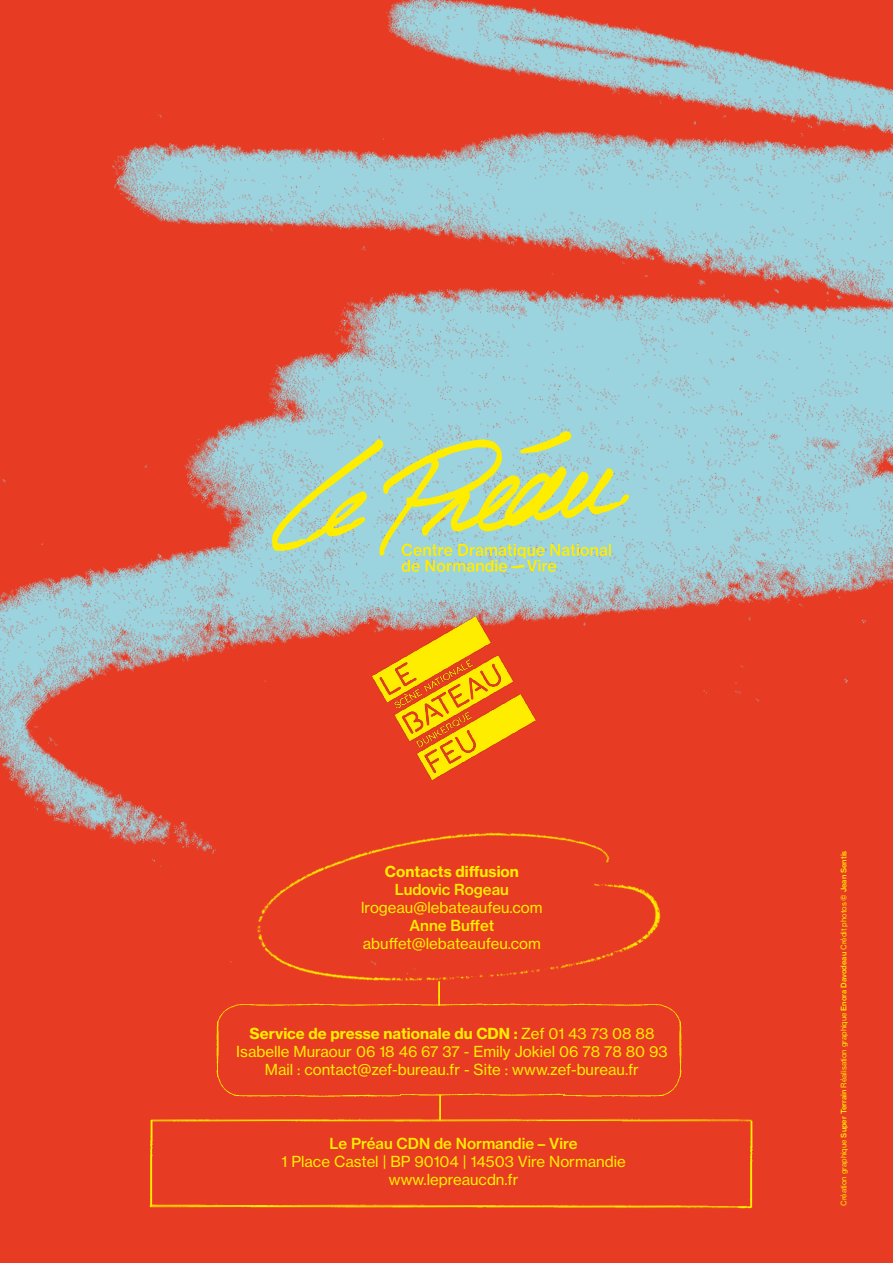
<style>
.page{position:relative;width:893px;height:1263px;background:#e73b23}
.page>*{position:absolute;margin:0;border:0;box-sizing:border-box;transform-origin:0 0}
.t1{font:15px/18px "N Haas Grotesk TX Pro 55 Rg";color:#ffed00;text-align:center}
.t2{font:15px "N Haas Grotesk TX Pro 75 Bd";color:#ffed00}
.t3{font:15px "N Haas Grotesk TX Pro 65 Md";color:#ffed00}
.t4{font:7.5px "N Haas Grotesk TX Pro 55 Rg";color:#ffed00}
.s1{font-family:"N Haas Grotesk TX Pro 55 Rg"}
.s2{font-family:"N Haas Grotesk TX Pro 65 Md"}
</style>
<div class="page">
<img style="left:750px;top:1121px;width:3px;height:86px">
<img style="left:0;top:0;width:893px;height:828px">
<img style="left:149px;top:1120px;width:4px;height:87px">
<img style="left:151px;top:1118px;width:600px;height:7px">
<img style="left:150px;top:1195px;width:601px;height:14px">
<img style="left:262px;top:414px;width:379px;height:175px">
<img style="left:87px;top:761px;width:650px;height:220px">
<img style="left:217px;top:1003px;width:103px;height:19px">
<img style="left:216px;top:1022px;width:79px;height:75px">
<img style="left:576px;top:1003px;width:105px;height:19px">
<img style="left:602px;top:1022px;width:80px;height:75px">
<img style="left:320px;top:1003px;width:83px;height:3px">
<img style="left:403px;top:1003px;width:82px;height:3px">
<img style="left:513px;top:931px;width:63px;height:75px">
<img style="left:400px;top:1093px;width:82px;height:32px">
<img style="left:482px;top:1093px;width:93px;height:32px">
<img style="left:383px;top:1093px;width:18px;height:13px">
<img style="left:295px;top:1094px;width:88px;height:3px">
<img style="left:432px;top:981px;width:9px;height:25px">
<img style="left:485px;top:993px;width:43px;height:13px">
<img style="left:563px;top:1093px;width:39px;height:10px">
<img style="left:433px;top:1095px;width:9px;height:25px">
<img style="left:372px;top:616px;width:163px;height:164px">
<p class="t2" style="left:385px;top:861px;width:136px">Contacts diffusion</p>
<p class="t3" style="left:395px;top:880px;width:116px">Ludovic Rogeau</p>
<p class="t1" style="left:361px;top:898px;width:183px">lrogeau@lebateaufeu.com</p>
<p class="t3" style="left:410px;top:916px;width:86px">Anne Buffet</p>
<p class="t1" style="left:363px;top:934px;width:180px">abuffet@lebateaufeu.com</p>
<p class="t2" style="left:249px;top:1023px;width:407px">Service de presse nationale du CDN : <span class="s1">Zef 01 43 73 08 88</span></p>
<p class="t1" style="left:236px;top:1042px;width:433px">Isabelle Muraour 06 18 46 67 37 - Emily Jokiel 06 78 78 80 93<br>Mail : contact@zef-bureau.fr - Site : www.zef-bureau.fr</p>
<p class="t3" style="left:330px;top:1135px;width:249px">Le Préau CDN de Normandie – Vire</p>
<p class="t1" style="left:282px;top:1153px;width:346px">1 Place Castel | BP 90104 | 14503 Vire Normandie www.lepreaucdn.fr</p>
<p class="t4" style="left:839px;top:1206px;width:357px;rotate:-90deg">Création graphique <span class="s2">Super Terrain</span> Réalisation graphique <span class="s2">Enora Davodeau</span> Crédit photos <span class="s2">© Jean Sentis</span></p>
</div>
